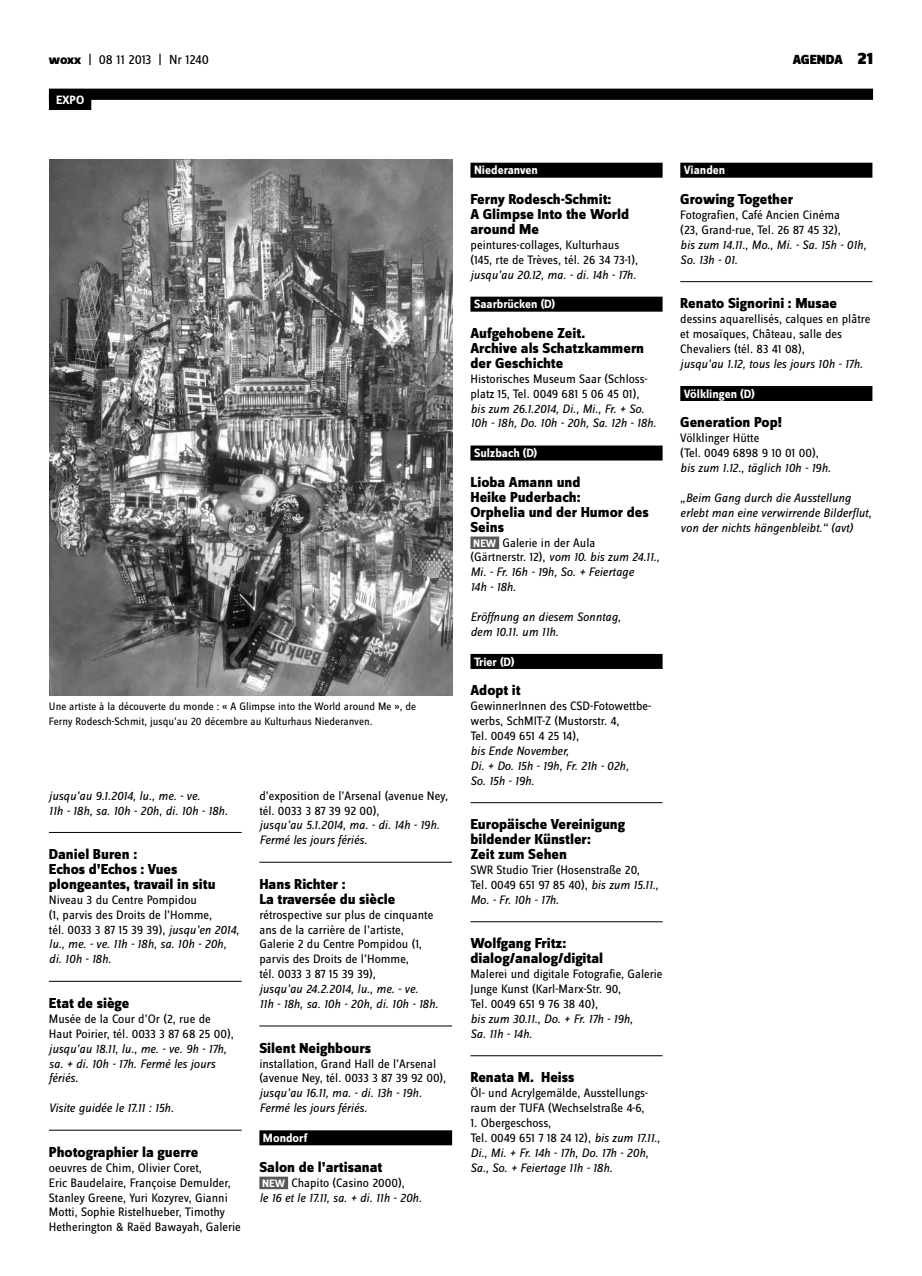
<style>
.page{position:relative;width:922px;height:1276px;background:#fff}
.page>*{position:absolute;margin:0;border:0;box-sizing:border-box;transform-origin:0 0}
.t1{font:800 15px/14.9px "Zine Sans Dis";color:#000}
.t2{font:13.75px "Zine Sans Dis";color:#000}
.t3{font:900 13.75px "Zine Sans Dis";color:#000}
.t4{font:12.75px/14.9px "Zine Sans Dis";color:#000}
.t5{font:italic 12.75px/14.9px "Zine Sans Dis";color:#000}
.t6{font:700 12.5px "Zine Sans Dis";color:#fff}
.t7{font:11.25px/14.9px "Zine Sans Dis";color:#000}
.s1{font-weight:800}
.s2{font-size:17.5px}
.s3{font-style:italic}
.s4{font-weight:700;font-style:normal;font-size:11.25px;color:#fff}
.s5{font-style:normal}
</style>
<div class="page">
<hr style="left:49px;top:832px;width:192px;height:1px;background:#000">
<hr style="left:49px;top:981px;width:192px;height:1px;background:#000">
<hr style="left:49px;top:1130px;width:192px;height:1px;background:#000">
<hr style="left:259px;top:862px;width:193px;height:1px;background:#000">
<hr style="left:259px;top:1025px;width:193px;height:1px;background:#000">
<div style="left:259px;top:1130px;width:193px;height:15px;background:#000"></div>
<div style="left:259px;top:1176px;width:29px;height:13px;background:#58585a"></div>
<div style="left:49px;top:89px;width:823px;height:11px;background:#000"></div>
<div style="left:49px;top:94px;width:42px;height:16px;background:#000"></div>
<div style="left:470px;top:163px;width:192px;height:15px;background:#000"></div>
<div style="left:470px;top:297px;width:192px;height:15px;background:#000"></div>
<div style="left:470px;top:445px;width:192px;height:15px;background:#000"></div>
<div style="left:470px;top:536px;width:29px;height:13px;background:#58585a"></div>
<div style="left:470px;top:654px;width:192px;height:15px;background:#000"></div>
<hr style="left:470px;top:802px;width:192px;height:1px;background:#000">
<hr style="left:470px;top:921px;width:192px;height:1px;background:#000">
<hr style="left:470px;top:1055px;width:192px;height:1px;background:#000">
<div style="left:680px;top:163px;width:192px;height:15px;background:#000"></div>
<hr style="left:680px;top:281px;width:192px;height:1px;background:#000">
<div style="left:680px;top:386px;width:192px;height:15px;background:#000"></div>
<img style="left:50px;top:159px;width:402px;height:536px">
<p class="t2" style="left:49px;top:53px;width:161px"><span class="s1">woxx</span> | 08 11 2013 | Nr 1240</p>
<p class="t3" style="left:792px;top:53px;width:82px">AGENDA <span class="s2">21</span></p>
<p class="t6" style="left:56px;top:93px;width:30px">EXPO</p>
<p class="t7" style="left:49px;top:699px;width:368px">Une artiste à la découverte du monde : « A Glimpse into the World around Me », de<br>Ferny Rodesch-Schmit, jusqu’au 20 décembre au Kulturhaus Niederanven.</p>
<p class="t5" style="left:49px;top:788px;width:180px">jusqu’au 9.1.2014, lu., me. - ve.<br>11h - 18h, sa. 10h - 20h, di. 10h - 18h.</p>
<p class="t1" style="left:49px;top:847px;width:168px">Daniel Buren :<br>Echos d’Echos : Vues plongeantes, travail in situ</p>
<p class="t4" style="left:49px;top:893px;width:192px">Niveau 3 du Centre Pompidou<br>(1, parvis des Droits de l’Homme,<br>tél. 0033 3 87 15 39 39), <span class="s3">jusqu’en 2014, lu., me. - ve. 11h - 18h, sa. 10h - 20h, di. 10h - 18h.</span></p>
<p class="t1" style="left:49px;top:996px;width:82px">Etat de siège</p>
<p class="t4" style="left:49px;top:1012px;width:186px">Musée de la Cour d’Or (2, rue de<br>Haut Poirier, tél. 0033 3 87 68 25 00),</p>
<p class="t5" style="left:49px;top:1041px;width:179px">jusqu’au 18.11, lu., me. - ve. 9h - 17h, sa. + di. 10h - 17h. Fermé les jours fériés.</p>
<p class="t5" style="left:49px;top:1100px;width:126px">Visite guidée le 17.11 : 15h.</p>
<p class="t1" style="left:49px;top:1145px;width:151px">Photographier la guerre</p>
<p class="t4" style="left:49px;top:1161px;width:193px">oeuvres de Chim, Olivier Coret,<br>Eric Baudelaire, Françoise Demulder, Stanley Greene, Yuri Kozyrev, Gianni Motti, Sophie Ristelhueber, Timothy Hetherington &amp; Raëd Bawayah, Galerie</p>
<p class="t4" style="left:259px;top:788px;width:190px">d’exposition de l’Arsenal (avenue Ney, tél. 0033 3 87 39 92 00),</p>
<p class="t5" style="left:259px;top:818px;width:182px">jusqu’au 5.1.2014, ma. - di. 14h - 19h.<br>Fermé les jours fériés.</p>
<p class="t1" style="left:259px;top:877px;width:137px">Hans Richter :<br>La traversée du siècle</p>
<p class="t4" style="left:259px;top:908px;width:175px">rétrospective sur plus de cinquante ans de la carrière de l’artiste,<br>Galerie 2 du Centre Pompidou (1, parvis des Droits de l’Homme,<br>tél. 0033 3 87 15 39 39),</p>
<p class="t5" style="left:259px;top:981px;width:180px">jusqu’au 24.2.2014, lu., me. - ve.<br>11h - 18h, sa. 10h - 20h, di. 10h - 18h.</p>
<p class="t1" style="left:259px;top:1041px;width:113px">Silent Neighbours</p>
<p class="t4" style="left:259px;top:1056px;width:188px">installation, Grand Hall de l’Arsenal (avenue Ney, tél. 0033 3 87 39 92 00),</p>
<p class="t5" style="left:259px;top:1085px;width:164px">jusqu’au 16.11, ma. - di. 13h - 19h.<br>Fermé les jours fériés.</p>
<p class="t6" style="left:263px;top:1131px;width:46px">Mondorf</p>
<p class="t1" style="left:259px;top:1160px;width:124px">Salon de l’artisanat</p>
<p class="t5" style="left:259px;top:1175px;width:164px"><span class="s4">NEW</span> <span class="s5">Chapito (Casino 2000),<br></span>le 16 et le 17.11, sa. + di. 11h - 20h.</p>
<p class="t6" style="left:474px;top:164px;width:65px">Niederanven</p>
<p class="t1" style="left:470px;top:193px;width:160px">Ferny Rodesch-Schmit:<br>A Glimpse Into the World around Me</p>
<p class="t4" style="left:470px;top:238px;width:169px">peintures-collages, Kulturhaus (145, rte de Trèves, tél. 26 34 73-1),</p>
<p class="t5" style="left:470px;top:267px;width:167px">jusqu’au 20.12, ma. - di. 14h - 17h.</p>
<p class="t6" style="left:474px;top:298px;width:83px">Saarbrücken (D)</p>
<p class="t1" style="left:470px;top:327px;width:175px">Aufgehobene Zeit.<br>Archive als Schatzkammern der Geschichte</p>
<p class="t4" style="left:470px;top:372px;width:179px">Historisches Museum Saar (Schloss&shy;platz 15, Tel. 0049 681 5 06 45 01),</p>
<p class="t5" style="left:470px;top:401px;width:187px">bis zum 26.1.2014, Di., Mi., Fr. + So.<br>10h - 18h, Do. 10h - 20h, Sa. 12h - 18h.</p>
<p class="t6" style="left:474px;top:446px;width:65px">Sulzbach (D)</p>
<p class="t1" style="left:470px;top:475px;width:180px">Lioba Amann und<br>Heike Puderbach:<br>Orphelia und der Humor des<br>Seins</p>
<p class="t5" style="left:470px;top:535px;width:191px"><span class="s4">NEW</span> <span class="s5">Galerie in der Aula<br>(Gärtnerstr. 12),</span> vom 10. bis zum 24.11.,<br>Mi. - Fr. 16h - 19h, So. + Feiertage<br>14h - 18h.</p>
<p class="t5" style="left:470px;top:609px;width:152px">Eröffnung an diesem Sonntag, dem 10.11. um 11h.</p>
<p class="t6" style="left:474px;top:655px;width:42px">Trier (D)</p>
<p class="t1" style="left:470px;top:684px;width:52px">Adopt it</p>
<p class="t4" style="left:470px;top:699px;width:182px">GewinnerInnen des CSD-Fotowettbe&shy;werbs, SchMIT-Z (Mustorstr. 4,<br>Tel. 0049 651 4 25 14),</p>
<p class="t5" style="left:470px;top:743px;width:160px">bis Ende November,<br>Di. + Do. 15h - 19h, Fr. 21h - 02h,<br>So. 15h - 19h.</p>
<p class="t1" style="left:470px;top:818px;width:156px">Europäische Vereinigung bildender Künstler:<br>Zeit zum Sehen</p>
<p class="t4" style="left:470px;top:863px;width:190px">SWR Studio Trier (Hosenstraße 20,<br>Tel. 0049 651 97 85 40), <span class="s3">bis zum 15.11.,<br>Mo. - Fr. 10h - 17h.</span></p>
<p class="t1" style="left:470px;top:937px;width:134px">Wolfgang Fritz: dialog/analog/digital</p>
<p class="t4" style="left:470px;top:967px;width:193px">Malerei und digitale Fotografie, Galerie<br>Junge Kunst (Karl-Marx-Str. 90,<br>Tel. 0049 651 9 76 38 40),</p>
<p class="t5" style="left:470px;top:1011px;width:164px">bis zum 30.11., Do. + Fr. 17h - 19h,<br>Sa. 11h - 14h.</p>
<p class="t1" style="left:470px;top:1071px;width:105px">Renata M. Heiss</p>
<p class="t4" style="left:470px;top:1086px;width:179px">Öl- und Acrylgemälde, Ausstellungs&shy;raum der TUFA (Wechselstraße 4-6,</p>
<p class="t5" style="left:470px;top:1115px;width:191px"><span class="s5">1. Obergeschoss,<br>Tel. 0049 651 7 18 24 12),</span> bis zum 17.11.,<br>Di., Mi. + Fr. 14h - 17h, Do. 17h - 20h,<br>Sa., So. + Feiertage 11h - 18h.</p>
<p class="t6" style="left:683px;top:164px;width:43px">Vianden</p>
<p class="t1" style="left:680px;top:193px;width:114px">Growing Together</p>
<p class="t4" style="left:680px;top:208px;width:162px">Fotografien, Café Ancien Cinéma (23, Grand-rue, Tel. 26 87 45 32),</p>
<p class="t5" style="left:680px;top:237px;width:187px">bis zum 14.11., Mo., Mi. - Sa. 15h - 01h,<br>So. 13h - 01.</p>
<p class="t1" style="left:680px;top:297px;width:158px">Renato Signorini : Musae</p>
<p class="t4" style="left:680px;top:312px;width:191px">dessins aquarellisés, calques en plâtre et mosaïques, Château, salle des<br>Chevaliers (tél. 83 41 08),</p>
<p class="t5" style="left:680px;top:356px;width:184px">jusqu’au 1.12, tous les jours 10h - 17h.</p>
<p class="t6" style="left:683px;top:387px;width:72px">Völklingen (D)</p>
<p class="t1" style="left:680px;top:416px;width:103px">Generation Pop!</p>
<p class="t4" style="left:680px;top:431px;width:140px">Völklinger Hütte<br>(Tel. 0049 6898 9 10 01 00),</p>
<p class="t5" style="left:680px;top:460px;width:152px">bis zum 1.12., täglich 10h - 19h.</p>
<p class="t5" style="left:680px;top:490px;width:192px">„Beim Gang durch die Ausstellung erlebt man eine verwirrende Bilderflut, von der nichts hängenbleibt.“ (avt)</p>
</div>
